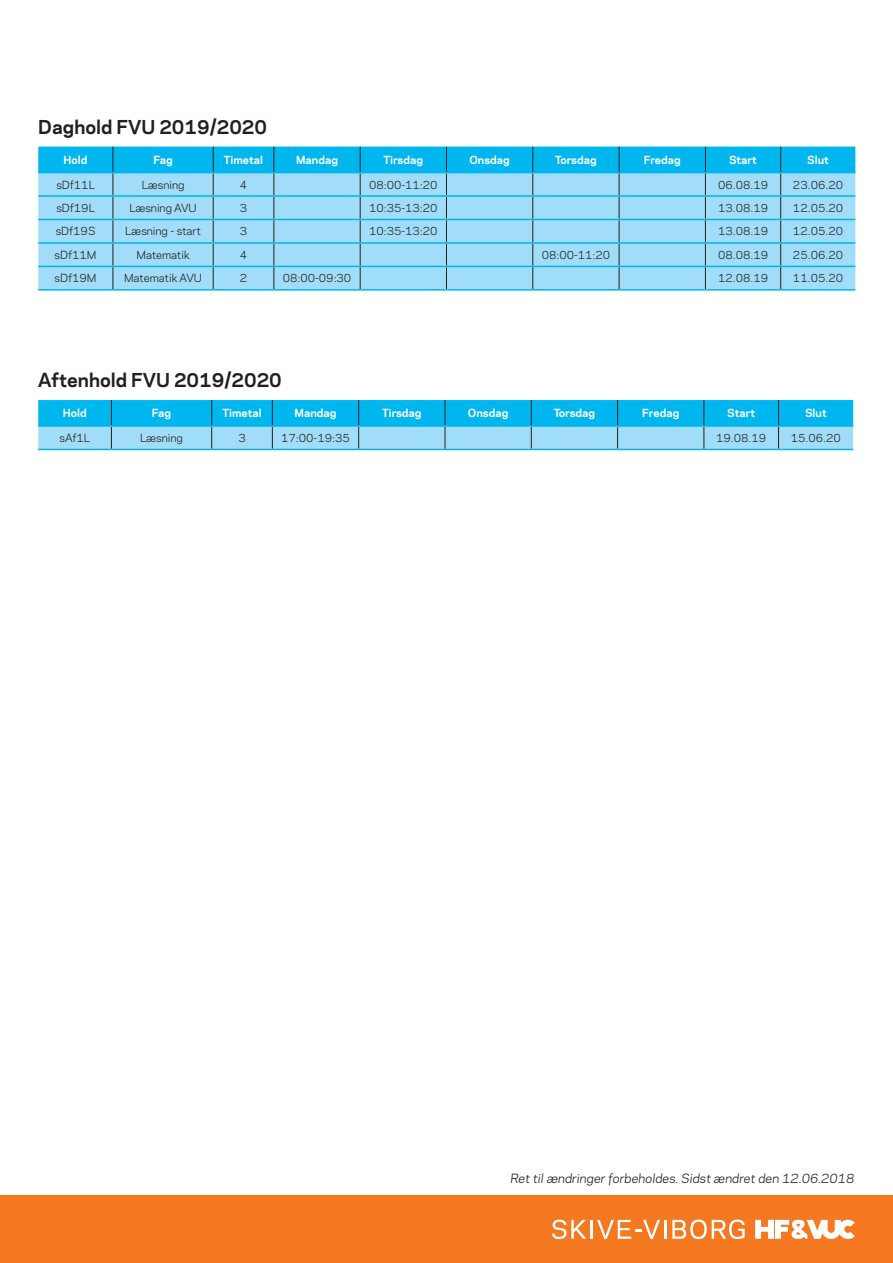
<style>
.page{position:relative;width:893px;height:1263px;background:#fff}
.page>*{position:absolute;margin:0;border:0;box-sizing:border-box;transform-origin:0 0}
.t1{font:700 18px "Polaris";color:#231f20}
.t2{font:italic 12px "Polaris";color:#231f20}
.t3{font:10.5px "Polaris";color:#231f20}
.t4{font:700 10.5px "Polaris";color:#fff}
</style>
<div class="page">
<div style="left:0;top:1196px;width:893px;height:67px;background:#f47921"></div>
<svg style="left:755px;top:1220px;width:100px;height:19px"></svg>
<svg style="left:552px;top:1219px;width:34px;height:20px"></svg>
<hr style="left:590px;top:1220px;width:3px;height:19px;background:#fff">
<svg style="left:597px;top:1220px;width:63px;height:19px"></svg>
<hr style="left:664px;top:1220px;width:3px;height:19px;background:#fff">
<svg style="left:672px;top:1219px;width:73px;height:20px"></svg>
<hr style="left:38px;top:289px;width:75px;height:2px;background:#00b6ef">
<hr style="left:113px;top:289px;width:100px;height:2px;background:#00b6ef">
<hr style="left:213px;top:289px;width:61px;height:2px;background:#00b6ef">
<hr style="left:274px;top:289px;width:86px;height:2px;background:#00b6ef">
<hr style="left:360px;top:289px;width:86px;height:2px;background:#00b6ef">
<hr style="left:446px;top:289px;width:87px;height:2px;background:#00b6ef">
<hr style="left:533px;top:289px;width:86px;height:2px;background:#00b6ef">
<hr style="left:619px;top:289px;width:86px;height:2px;background:#00b6ef">
<hr style="left:705px;top:289px;width:76px;height:2px;background:#00b6ef">
<hr style="left:781px;top:289px;width:74px;height:2px;background:#00b6ef">
<svg style="left:38px;top:147px;width:817px;height:142px;background:#7bd2f3"></svg>
<hr style="left:38px;top:449px;width:73px;height:1px;background:#00b6ef">
<hr style="left:111px;top:449px;width:101px;height:1px;background:#00b6ef">
<hr style="left:212px;top:449px;width:60px;height:1px;background:#00b6ef">
<hr style="left:272px;top:449px;width:87px;height:1px;background:#00b6ef">
<hr style="left:359px;top:449px;width:86px;height:1px;background:#00b6ef">
<hr style="left:445px;top:449px;width:86px;height:1px;background:#00b6ef">
<hr style="left:531px;top:449px;width:87px;height:1px;background:#00b6ef">
<hr style="left:618px;top:449px;width:86px;height:1px;background:#00b6ef">
<hr style="left:704px;top:449px;width:74px;height:1px;background:#00b6ef">
<hr style="left:778px;top:449px;width:75px;height:1px;background:#00b6ef">
<svg style="left:38px;top:400px;width:815px;height:49px;background:#48c5f0"></svg>
<p class="t1" style="left:38px;top:113px;width:230px">Daghold FVU 2019/2020</p>
<p class="t4" style="left:64px;top:152px;width:25px">Hold</p>
<p class="t4" style="left:153px;top:152px;width:21px">Fag</p>
<p class="t4" style="left:224px;top:152px;width:41px">Timetal</p>
<p class="t4" style="left:296px;top:152px;width:43px">Mandag</p>
<p class="t4" style="left:384px;top:152px;width:41px">Tirsdag</p>
<p class="t4" style="left:469px;top:152px;width:42px">Onsdag</p>
<p class="t4" style="left:555px;top:152px;width:43px">Torsdag</p>
<p class="t4" style="left:644px;top:152px;width:39px">Fredag</p>
<p class="t4" style="left:729px;top:152px;width:29px">Start</p>
<p class="t4" style="left:807px;top:152px;width:23px">Slut</p>
<p class="t3" style="left:56px;top:177px;width:40px">sDf11L</p>
<p class="t3" style="left:142px;top:177px;width:44px">Læsning</p>
<p class="t3" style="left:240px;top:177px;width:9px">4</p>
<p class="t3" style="left:369px;top:177px;width:70px">08:00-11:20</p>
<p class="t3" style="left:718px;top:177px;width:52px">06.08.19</p>
<p class="t3" style="left:793px;top:177px;width:52px">23.06.20</p>
<p class="t3" style="left:56px;top:200px;width:40px">sDf19L</p>
<p class="t3" style="left:129px;top:200px;width:69px">Læsning AVU</p>
<p class="t3" style="left:240px;top:200px;width:9px">3</p>
<p class="t3" style="left:369px;top:200px;width:70px">10:35-13:20</p>
<p class="t3" style="left:718px;top:200px;width:52px">13.08.19</p>
<p class="t3" style="left:793px;top:200px;width:52px">12.05.20</p>
<p class="t3" style="left:56px;top:223px;width:41px">sDf19S</p>
<p class="t3" style="left:125px;top:223px;width:77px">Læsning - start</p>
<p class="t3" style="left:240px;top:223px;width:9px">3</p>
<p class="t3" style="left:369px;top:223px;width:70px">10:35-13:20</p>
<p class="t3" style="left:718px;top:223px;width:52px">13.08.19</p>
<p class="t3" style="left:793px;top:223px;width:52px">12.05.20</p>
<p class="t3" style="left:55px;top:247px;width:43px">sDf11M</p>
<p class="t3" style="left:136px;top:247px;width:55px">Matematik</p>
<p class="t3" style="left:240px;top:247px;width:9px">4</p>
<p class="t3" style="left:542px;top:247px;width:70px">08:00-11:20</p>
<p class="t3" style="left:718px;top:247px;width:52px">08.08.19</p>
<p class="t3" style="left:793px;top:247px;width:52px">25.06.20</p>
<p class="t3" style="left:55px;top:270px;width:43px">sDf19M</p>
<p class="t3" style="left:124px;top:270px;width:80px">Matematik AVU</p>
<p class="t3" style="left:240px;top:270px;width:9px">2</p>
<p class="t3" style="left:283px;top:270px;width:70px">08:00-09:30</p>
<p class="t3" style="left:718px;top:270px;width:52px">12.08.19</p>
<p class="t3" style="left:793px;top:270px;width:52px">11.05.20</p>
<p class="t1" style="left:38px;top:367px;width:245px">Aftenhold FVU 2019/2020</p>
<p class="t4" style="left:63px;top:405px;width:25px">Hold</p>
<p class="t4" style="left:152px;top:405px;width:21px">Fag</p>
<p class="t4" style="left:222px;top:405px;width:41px">Timetal</p>
<p class="t4" style="left:295px;top:405px;width:43px">Mandag</p>
<p class="t4" style="left:382px;top:405px;width:41px">Tirsdag</p>
<p class="t4" style="left:468px;top:405px;width:42px">Onsdag</p>
<p class="t4" style="left:554px;top:405px;width:43px">Torsdag</p>
<p class="t4" style="left:642px;top:405px;width:39px">Fredag</p>
<p class="t4" style="left:727px;top:405px;width:29px">Start</p>
<p class="t4" style="left:805px;top:405px;width:23px">Slut</p>
<p class="t3" style="left:60px;top:430px;width:32px">sAf1L</p>
<p class="t3" style="left:140px;top:430px;width:44px">Læsning</p>
<p class="t3" style="left:238px;top:430px;width:9px">3</p>
<p class="t3" style="left:281px;top:430px;width:70px">17:00-19:35</p>
<p class="t3" style="left:716px;top:430px;width:52px">19.08.19</p>
<p class="t3" style="left:791px;top:430px;width:52px">15.06.20</p>
<p class="t2" style="left:510px;top:1169px;width:346px">Ret til ændringer forbeholdes. Sidst ændret den 12.06.2018</p>
</div>
